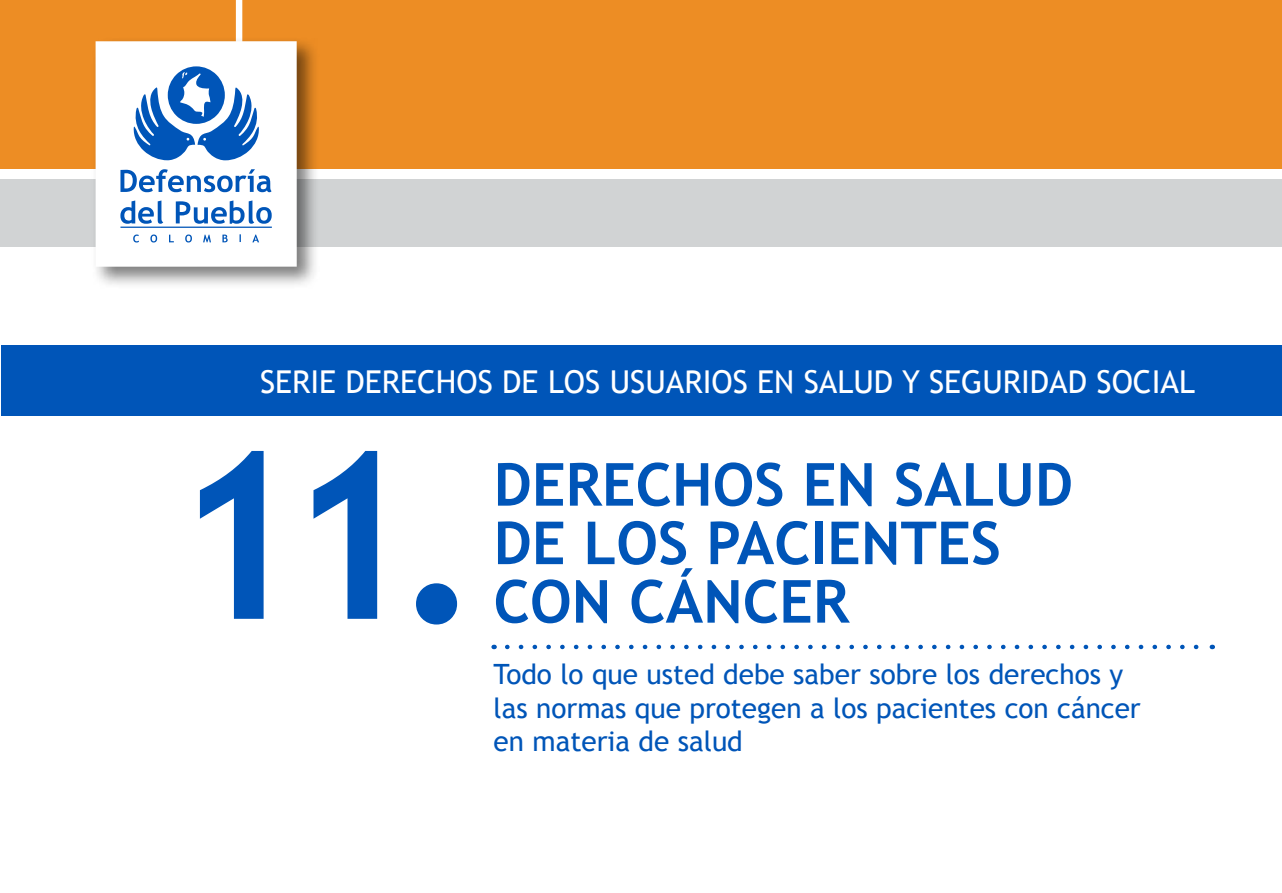
<style>
.page{position:relative;width:1282px;height:893px;background:#fff}
.page>*{position:absolute;margin:0;border:0;box-sizing:border-box;transform-origin:0 0}
.t1{font:700 233.78px "Trebuchet MS";color:#0055b8}
.t2{font:700 59.4px/58.5px "Trebuchet MS";color:#0055b8}
.t3{font:31.5px "Trebuchet MS";color:#fff}
.t4{font:27.9px/33.5px "Trebuchet MS";color:#0055b8}
</style>
<div class="page">
<div style="left:1px;top:345px;width:1280px;height:71px;background:#0055b8"></div>
<div style="left:0;top:0;width:1282px;height:175px;background:#ed8d24"></div>
<div style="left:0;top:172px;width:1282px;height:74px;background:#d1d3d4"></div>
<div style="left:1px;top:170px;width:1281px;height:9px;background:#fff"></div>
<div style="left:236px;top:0;width:6px;height:176px;background:#fff"></div>
<div style="left:91px;top:37px;width:229px;height:253px;background:#000;opacity:.51"></div>
<div style="left:96px;top:41px;width:201px;height:226px;background:#fff"></div>
<svg style="left:133px;top:66px;width:126px;height:94px"></svg>
<hr style="left:120px;top:227px;width:152px;height:1px;background:#0055b8">
<svg style="left:120px;top:169px;width:152px;height:23px"></svg>
<svg style="left:133px;top:235px;width:6px;height:7px"></svg>
<svg style="left:150px;top:235px;width:7px;height:7px"></svg>
<svg style="left:169px;top:235px;width:5px;height:7px"></svg>
<svg style="left:185px;top:234px;width:7px;height:8px"></svg>
<svg style="left:203px;top:235px;width:8px;height:7px"></svg>
<svg style="left:222px;top:235px;width:6px;height:7px"></svg>
<svg style="left:252px;top:235px;width:7px;height:7px"></svg>
<svg style="left:120px;top:200px;width:43px;height:24px"></svg>
<svg style="left:176px;top:200px;width:96px;height:24px"></svg>
<svg style="left:507px;top:645px;width:692px;height:4px"></svg>
<p class="t3" style="left:260px;top:363px;width:936px">SERIE DERECHOS DE LOS USUARIOS EN SALUD Y SEGURIDAD SOCIAL</p>
<h1 class="t1" style="left:169px;top:390px;width:314px">11.</h1>
<h2 class="t2" style="left:494px;top:455px;width:581px">DERECHOS EN SALUD<br>DE LOS PACIENTES<br>CON CÁNCER</h2>
<p class="t4" style="left:494px;top:658px;width:649px">Todo lo que usted debe saber sobre los derechos y las normas que protegen a los pacientes con cáncer en materia de salud</p>
</div>
